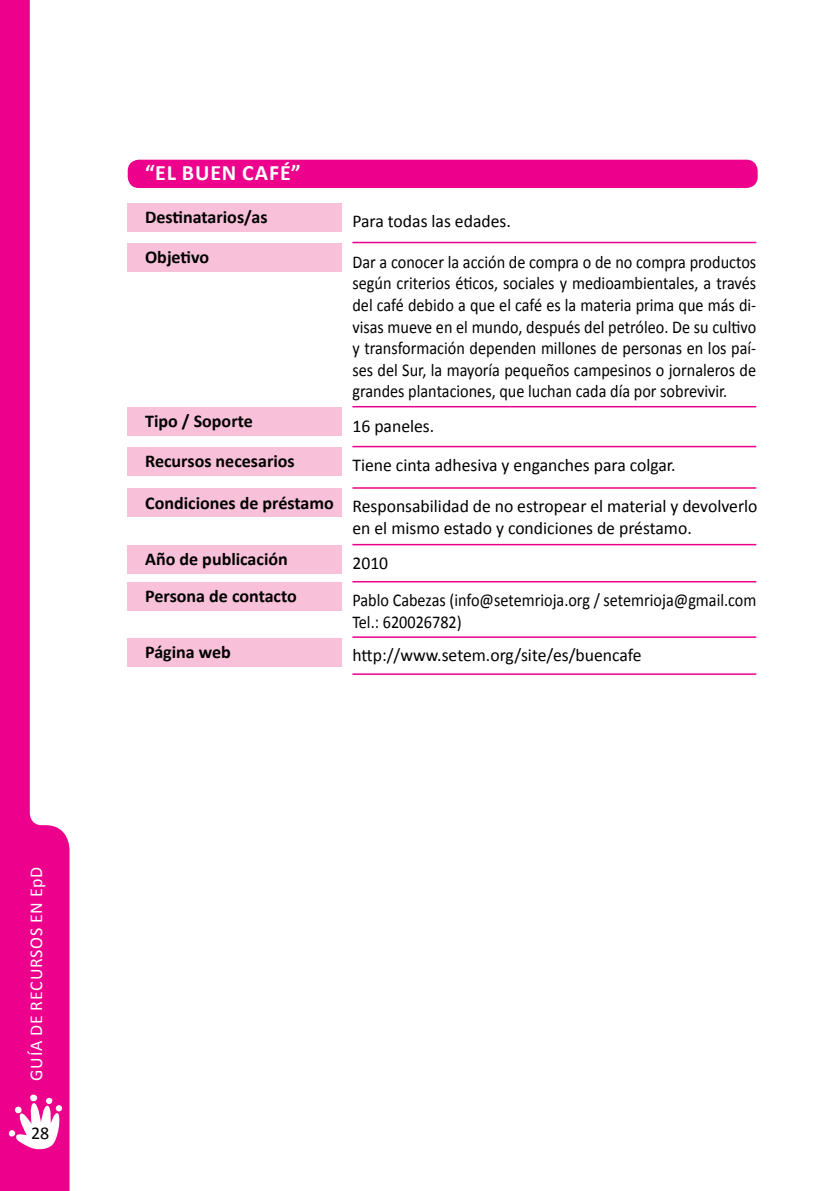
<style>
.page{position:relative;width:840px;height:1191px;background:#fff}
.page>*{position:absolute;margin:0;border:0;box-sizing:border-box;transform-origin:0 0}
.t1{font:700 22px "Calibri";color:#fff}
.t2{font:18px/21.6px "Calibri";color:#000;text-align:justify;scale:.9 1}
.t3{font:18px/37px "Calibri";color:#000}
.t4{font:700 18px/37px "Calibri";color:#000}
.t5{font:18px "Calibri";letter-spacing:.04em;color:#fff}
</style>
<div class="page">
<svg style="left:0;top:0;width:69px;height:1191px;fill:#ec008c"></svg>
<svg style="left:9px;top:1094px;width:53px;height:56px"></svg>
<div style="left:128px;top:160px;width:629px;height:28px;background:#ec008c;border-radius:11px"></div>
<div style="left:128px;top:203px;width:214px;height:29px;background:#f8c1d9"></div>
<div style="left:128px;top:243px;width:214px;height:29px;background:#f8c1d9"></div>
<div style="left:128px;top:407px;width:214px;height:29px;background:#f8c1d9"></div>
<hr style="left:352px;top:446px;width:403px;height:1px;background:#ec008c">
<hr style="left:352px;top:242px;width:403px;height:1px;background:#ec008c">
<hr style="left:352px;top:406px;width:403px;height:1px;background:#ec008c">
<div style="left:128px;top:447px;width:214px;height:29px;background:#f8c1d9"></div>
<div style="left:128px;top:545px;width:214px;height:29px;background:#f8c1d9"></div>
<div style="left:128px;top:582px;width:214px;height:29px;background:#f8c1d9"></div>
<div style="left:128px;top:489px;width:214px;height:28px;background:#f8c1d9"></div>
<div style="left:128px;top:638px;width:214px;height:28px;background:#f8c1d9"></div>
<hr style="left:352px;top:544px;width:403px;height:1px;background:#ec008c">
<hr style="left:352px;top:581px;width:403px;height:1px;background:#ec008c">
<hr style="left:352px;top:487px;width:403px;height:2px;background:#ec008c">
<hr style="left:352px;top:636px;width:403px;height:2px;background:#ec008c">
<hr style="left:352px;top:673px;width:403px;height:2px;background:#ec008c">
<p class="t5" style="left:25px;top:1080px;width:212px;rotate:-90deg">Guía de recursos en EpD</p>
<p class="t3" style="left:31px;top:1114px;width:20px">28</p>
<p class="t1" style="left:145px;top:159px;width:51px">“EL BUEN</p>
<p class="t1" style="left:242px;top:159px;width:60px">CAFÉ”</p>
<p class="t4" style="left:145px;top:199px;width:124px">Destinatarios/as</p>
<p class="t4" style="left:145px;top:239px;width:65px">Objetivo</p>
<p class="t4" style="left:145px;top:403px;width:109px">Tipo / Soporte</p>
<p class="t4" style="left:145px;top:443px;width:151px">Recursos necesarios</p>
<p class="t4" style="left:145px;top:484px;width:190px">Condiciones de préstamo</p>
<p class="t4" style="left:145px;top:541px;width:153px">Año de publicación<br>Persona de contacto</p>
<p class="t4" style="left:145px;top:633px;width:87px">Página web</p>
<p class="t3" style="left:352px;top:202px;width:160px">Para todas las edades.</p>
<p class="t2" style="left:352px;top:251px;width:450px">Dar a conocer la acción de compra o de no compra productos según criterios éticos, sociales y medioambientales, a través del café debido a que el café es la materia prima que más di&shy;visas mueve en el mundo, después del petróleo. De su cultivo y transformación dependen millones de personas en los paí&shy;ses del Sur, la mayoría pequeños campesinos o jornaleros de grandes plantaciones, que luchan cada día por sobrevivir.</p>
<p class="t3" style="left:352px;top:407px;width:83px">16 paneles.</p>
<p class="t3" style="left:352px;top:446px;width:324px">Tiene cinta adhesiva y enganches para colgar.</p>
<p class="t3" style="left:352px;top:495px;width:406px;line-height:21.6px">Responsabilidad de no estropear el material y devolverlo en el mismo estado y condiciones de préstamo.</p>
<p class="t3" style="left:352px;top:544px;width:405px">2010<br>Pablo Cabezas (info@setemrioja.org / setemrioja@gmail.com</p>
<p class="t2" style="left:352px;top:611px;width:123px">Tel.: 620026782)</p>
<p class="t3" style="left:352px;top:637px;width:290px">http://www.setem.org/site/es/buencafe</p>
</div>
